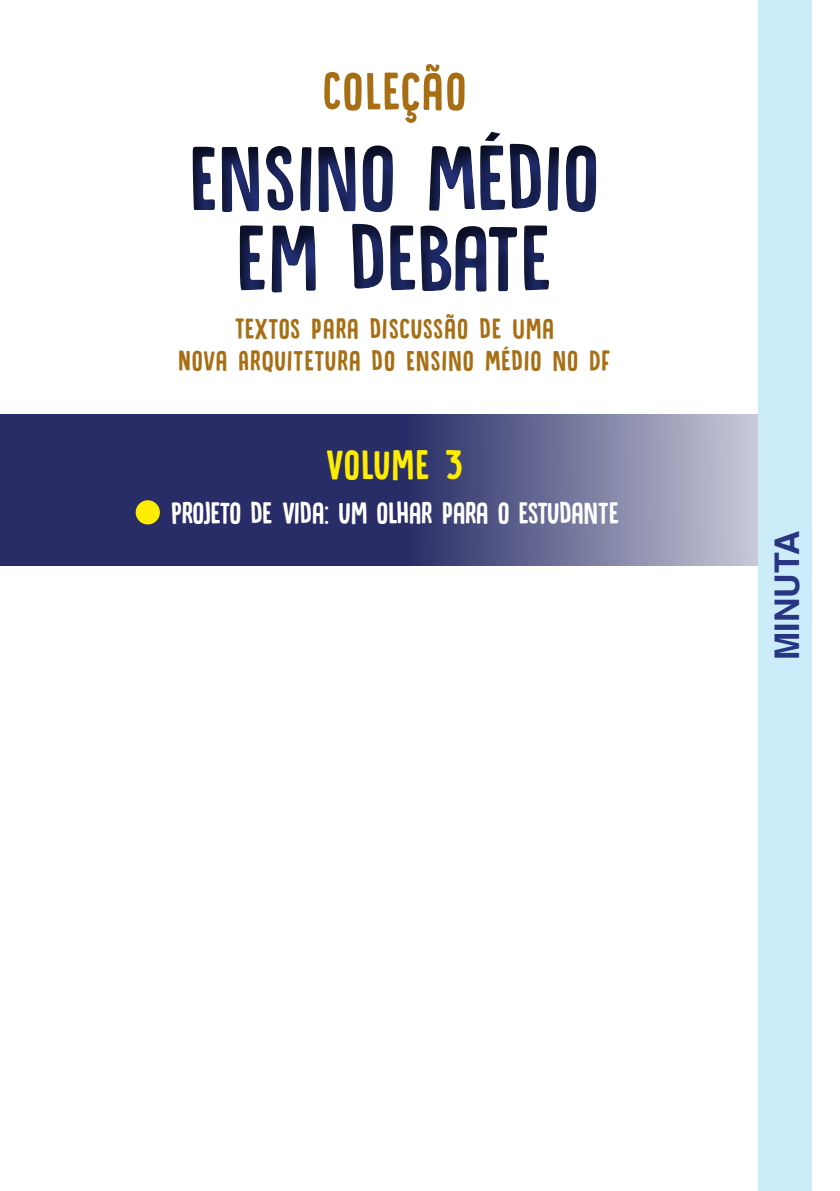
<style>
.page{position:relative;width:840px;height:1191px;background:#fff}
.page>*{position:absolute;margin:0;border:0;box-sizing:border-box;transform-origin:0 0}
.t1{font:98px/80px "DK Canoodle";letter-spacing:.01em;color:#273583;text-align:center}
.t2{font:56px "DK Canoodle";letter-spacing:.015em;color:#a76e14}
.t3{font:44px "DK Canoodle";letter-spacing:.03em;color:#ffed00}
.t4{font:700 34px "Helvetica LT";color:#273583}
.t5{font:32px "DK Canoodle";color:#fff}
.t6{font:30px/32px "DK Canoodle";letter-spacing:.04em;color:#a76e14;text-align:center}
</style>
<div class="page">
<div style="left:757px;top:0;width:54px;height:1191px;background:#cdecf9"></div>
<svg style="left:0;top:414px;width:757px;height:151px;background:#4d5181"></svg>
<div style="left:85px;top:104px;width:618px;height:210px;background:#000;opacity:.75"></div>
<div style="left:136px;top:500px;width:24px;height:24px;background:#ffed00;border-radius:50%"></div>
<h2 class="t2" style="left:322px;top:63px;width:145px">COLEÇÃO</h2>
<h1 class="t1" style="left:190px;top:141px;width:410px">ENSINO MÉDIO<br>EM DEBATE</h1>
<p class="t6" style="left:178px;top:314px;width:433px">TEXTOS PARA DISCUSSÃO DE UMA<br>NOVA ARQUITETURA DO ENSINO MÉDIO NO DF</p>
<h3 class="t3" style="left:326px;top:443px;width:138px">VOLUME 3</h3>
<p class="t5" style="left:171px;top:497px;width:449px">PROJETO DE VIDA: UM OLHAR PARA O ESTUDANTE</p>
<p class="t4" style="left:765px;top:660px;width:131px;rotate:-90deg">MINUTA</p>
</div>
